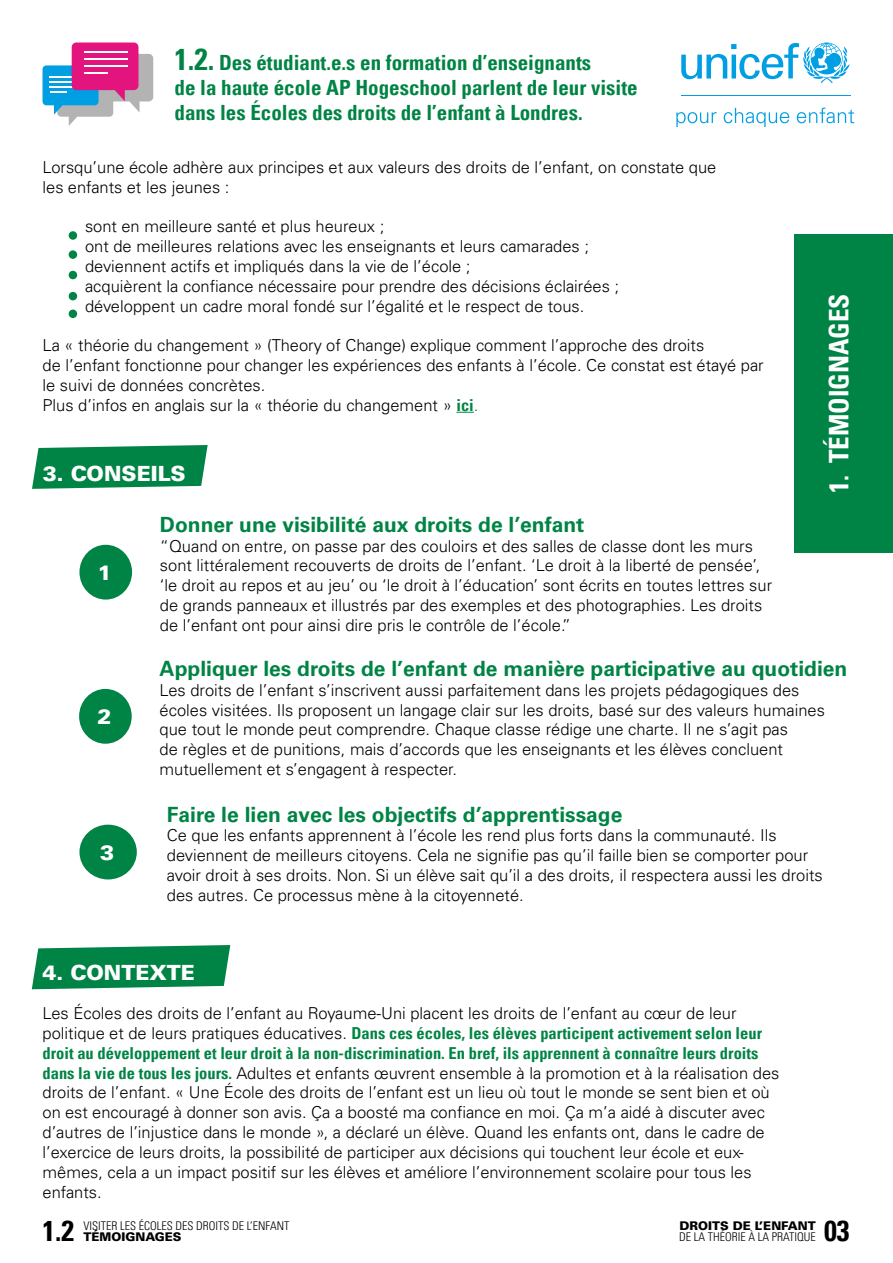
<style>
.page{position:relative;width:893px;height:1263px;background:#fff}
.page>*{position:absolute;margin:0;border:0;box-sizing:border-box;transform-origin:0 0}
.t1{font:700 condensed 28.5px "Univers LT Pro";color:#000}
.t2{font:700 condensed 27px "Univers LT Pro";color:#fff}
.t3{font:21px "Univers LT 65 Bd";color:#008445}
.t4{font:700 condensed 21px "Univers LT Pro";color:#008445}
.t5{font:900 21px "Univers LT Pro 75";color:#fff}
.t6{font:300 16.5px/19.8px "Univers LT Pro 45";color:#000}
.t7{font:300 condensed 12px "Univers LT Pro";color:#000}
.t8{font:900 12px "Univers LT Pro 75";color:#000}
.s1{font-size:30px}
.s2{font-family:"Univers LT Pro";font-weight:700;font-stretch:condensed;color:#008445}
.s3{color:#008445}
</style>
<div class="page">
<svg style="left:681px;top:43px;width:168px;height:40px"></svg>
<hr style="left:681px;top:95px;width:169px;height:1px;background:#009ee3">
<svg style="left:676px;top:108px;width:178px;height:19px"></svg>
<div style="left:794px;top:234px;width:99px;height:319px;background:#008445"></div>
<svg style="left:43px;top:43px;width:110px;height:83px"></svg>
<hr style="left:84px;top:51px;width:44px;height:2px;background:#fff">
<hr style="left:84px;top:58px;width:44px;height:2px;background:#fff">
<hr style="left:84px;top:65px;width:44px;height:2px;background:#fff">
<hr style="left:84px;top:72px;width:24px;height:2px;background:#fff">
<svg style="left:456px;top:412px;width:18px;height:1px"></svg>
<div style="left:69px;top:231px;width:8px;height:9px;background:#008445;border-radius:50%"></div>
<div style="left:69px;top:250px;width:8px;height:9px;background:#008445;border-radius:50%"></div>
<div style="left:69px;top:271px;width:8px;height:8px;background:#008445;border-radius:50%"></div>
<div style="left:69px;top:310px;width:8px;height:8px;background:#008445;border-radius:50%"></div>
<div style="left:69px;top:292px;width:8px;height:8px;background:#008445;border-radius:50%"></div>
<svg style="left:32px;top:445px;width:176px;height:44px;background:#1b9159"></svg>
<div style="left:79px;top:825px;width:58px;height:54px;background:#008445;border-radius:50%"></div>
<div style="left:79px;top:689px;width:53px;height:55px;background:#008445;border-radius:50%"></div>
<div style="left:79px;top:545px;width:53px;height:55px;background:#008445;border-radius:50%"></div>
<svg style="left:32px;top:945px;width:198px;height:44px;background:#199057"></svg>
<p class="t4" style="left:175px;top:50px;width:418px"><span class="s1">1.2.</span> Des étudiant.e.s en formation d’enseignants</p>
<p class="t4" style="left:175px;top:75px;width:465px">de la haute école AP Hogeschool parlent de leur visite</p>
<p class="t4" style="left:175px;top:100px;width:410px">dans les Écoles des droits de l’enfant à Londres.</p>
<p class="t6" style="left:43px;top:157px;width:675px">Lorsqu’une école adhère aux principes et aux valeurs des droits de l’enfant, on constate que</p>
<p class="t6" style="left:43px;top:177px;width:188px">les enfants et les jeunes :</p>
<p class="t6" style="left:85px;top:216px;width:301px">sont en meilleure santé et plus heureux ;</p>
<p class="t6" style="left:85px;top:236px;width:505px">ont de meilleures relations avec les enseignants et leurs camarades ;</p>
<p class="t6" style="left:85px;top:256px;width:387px">deviennent actifs et impliqués dans la vie de l’école ;</p>
<p class="t6" style="left:85px;top:276px;width:536px">acquièrent la confiance nécessaire pour prendre des décisions éclairées ;</p>
<p class="t6" style="left:85px;top:295px;width:501px">développent un cadre moral fondé sur l’égalité et le respect de tous.</p>
<p class="t6" style="left:43px;top:335px;width:663px">La « théorie du changement » (Theory of Change) explique comment l’approche des droits</p>
<p class="t6" style="left:43px;top:355px;width:723px">de l’enfant fonctionne pour changer les expériences des enfants à l’école. Ce constat est étayé par</p>
<p class="t6" style="left:43px;top:375px;width:224px">le suivi de données concrètes.</p>
<p class="t6" style="left:43px;top:394px;width:437px">Plus d’infos en anglais sur la « théorie du changement » <span class="s2">ici</span><span class="s3">.</span></p>
<p class="t5" style="left:43px;top:459px;width:145px">3. CONSEILS</p>
<p class="t5" style="left:98px;top:558px;width:16px">1</p>
<p class="t3" style="left:160px;top:512px;width:426px">Donner une visibilité aux droits de l’enfant</p>
<p class="t6" style="left:160px;top:535px;width:614px">“Quand on entre, on passe par des couloirs et des salles de classe dont les murs sont littéralement recouverts de droits de l’enfant. ‘Le droit à la liberté de pensée’, ‘le droit au repos et au jeu’ ou ‘le droit à l’éducation’ sont écrits en toutes lettres sur de grands panneaux et illustrés par des exemples et des photographies. Les droits de l’enfant ont pour ainsi dire pris le contrôle de l’école.”</p>
<h2 class="t2" style="left:822px;top:493px;width:201px;rotate:-90deg">1. TÉMOIGNAGES</h2>
<p class="t5" style="left:98px;top:702px;width:16px">2</p>
<p class="t5" style="left:100px;top:837px;width:16px">3</p>
<p class="t3" style="left:160px;top:656px;width:689px">Appliquer les droits de l’enfant de manière participative au quotidien</p>
<p class="t6" style="left:160px;top:680px;width:667px">Les droits de l’enfant s’inscrivent aussi parfaitement dans les projets pédagogiques des écoles visitées. Ils proposent un langage clair sur les droits, basé sur des valeurs humaines que tout le monde peut comprendre. Chaque classe rédige une charte. Il ne s’agit pas<br>de règles et de punitions, mais d’accords que les enseignants et les élèves concluent mutuellement et s’engagent à respecter.</p>
<p class="t3" style="left:167px;top:802px;width:457px">Faire le lien avec les objectifs d’apprentissage</p>
<p class="t6" style="left:167px;top:825px;width:658px">Ce que les enfants apprennent à l’école les rend plus forts dans la communauté. Ils deviennent de meilleurs citoyens. Cela ne signifie pas qu’il faille bien se comporter pour avoir droit à ses droits. Non. Si un élève sait qu’il a des droits, il respectera aussi les droits des autres. Ce processus mène à la citoyenneté.</p>
<p class="t5" style="left:43px;top:957px;width:154px">4. CONTEXTE</p>
<p class="t6" style="left:43px;top:1003px;width:738px">Les Écoles des droits de l’enfant au Royaume-Uni placent les droits de l’enfant au cœur de leur politique et de leurs pratiques éducatives. <span class="s2">Dans ces écoles, les élèves participent activement selon leur droit au développement et leur droit à la non-discrimination. En bref, ils apprennent à connaître leurs droits dans la vie de tous les jours.</span> Adultes et enfants œuvrent ensemble à la promotion et à la réalisation des droits de l’enfant. « Une École des droits de l’enfant est un lieu où tout le monde se sent bien et où on est encouragé à donner son avis. Ça a boosté ma confiance en moi. Ça m’a aidé à discuter avec d’autres de l’injustice dans le monde », a déclaré un élève. Quand les enfants ont, dans le cadre de l’exercice de leurs droits, la possibilité de participer aux décisions qui touchent leur école et eux&shy;mêmes, cela a un impact positif sur les élèves et améliore l’environnement scolaire pour tous les enfants.</p>
<p class="t8" style="left:679px;top:1217px;width:138px">DROITS DE L’ENFANT</p>
<p class="t7" style="left:679px;top:1229px;width:138px">DE LA THÉORIE À LA PRATIQUE</p>
<p class="t7" style="left:83px;top:1217px;width:207px">VISITER LES ÉCOLES DES DROITS DE L’ENFANT</p>
<p class="t8" style="left:83px;top:1228px;width:100px">TÉMOIGNAGES</p>
<p class="t1" style="left:43px;top:1213px;width:33px">1.2</p>
<p class="t1" style="left:824px;top:1213px;width:27px">03</p>
</div>
